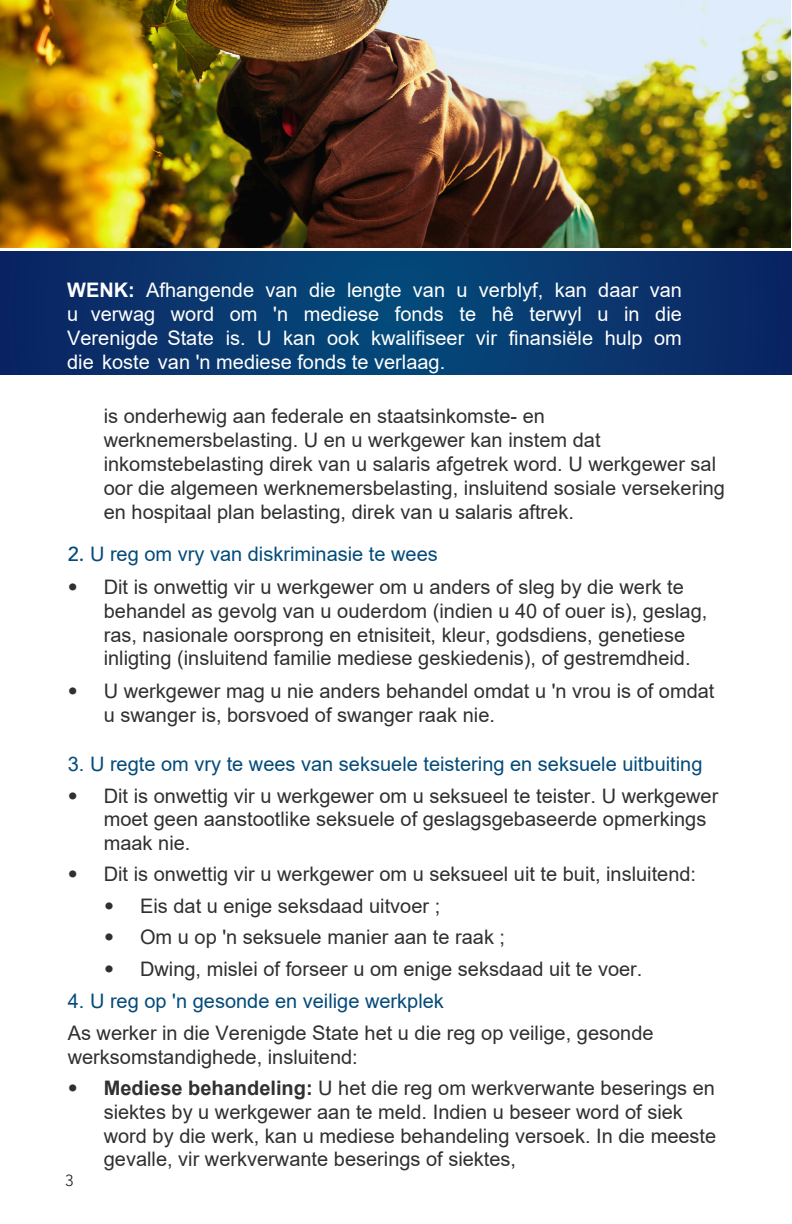
<style>
.page{position:relative;width:792px;height:1224px;background:#fff}
.page>*{position:absolute;margin:0;border:0;box-sizing:border-box;transform-origin:0 0}
.t1{font:20px/23.8px "Arial";color:#312f30}
.t2{font:20px/24px "Arial";color:#fff;text-align:justify}
.t3{font:20px "Arial";color:#044b7a}
.t4{font:300 16px "Avenir";color:#231f20}
.s1{font-weight:700}
.s2{font-family:"Avenir";font-weight:500}
.s3{font-family:"Avenir";font-weight:300}
</style>
<div class="page">
<svg style="left:0;top:251px;width:792px;height:123px;background:#08366e"></svg>
<img style="left:0;top:0;width:790px;height:247px">
<p class="t2" style="left:67px;top:278px;width:616px"><span class="s1">WENK:</span> Afhangende van die lengte van u verblyf, kan daar van u verwag word om 'n mediese fonds te hê terwyl u in die Verenigde State is. U kan ook kwalifiseer vir finansiële hulp om die koste van 'n mediese fonds te verlaag.</p>
<p class="t1" style="left:104px;top:404px;width:623px">is onderhewig aan federale en staatsinkomste- en werknemersbelasting. U en u werkgewer kan instem dat inkomstebelasting direk van u salaris afgetrek word. U werkgewer sal oor die algemeen werknemersbelasting, insluitend sosiale versekering en hospitaal plan belasting, direk van u salaris aftrek.</p>
<p class="t3" style="left:68px;top:540px;width:372px"><span class="s2">2.</span> U reg om vry van diskriminasie te wees</p>
<p class="t1" style="left:104px;top:575px;width:605px;text-indent:-36px"><span class="s3">•</span> Dit is onwettig vir u werkgewer om u anders of sleg by die werk te behandel as gevolg van u ouderdom (indien u 40 of ouer is), geslag, ras, nasionale oorsprong en etnisiteit, kleur, godsdiens, genetiese inligting (insluitend familie mediese geskiedenis), of gestremdheid.</p>
<p class="t1" style="left:104px;top:679px;width:612px;text-indent:-36px"><span class="s3">•</span> U werkgewer mag u nie anders behandel omdat u 'n vrou is of omdat u swanger is, borsvoed of swanger raak nie.</p>
<p class="t3" style="left:68px;top:750px;width:636px">3. U regte om vry te wees van seksuele teistering en seksuele uitbuiting</p>
<p class="t1" style="left:104px;top:784px;width:616px;text-indent:-36px"><span class="s3">•</span> Dit is onwettig vir u werkgewer om u seksueel te teister. U werkgewer moet geen aanstootlike seksuele of geslagsgebaseerde opmerkings maak nie.</p>
<p class="t1" style="left:68px;top:862px;width:630px"><span class="s3">•</span> Dit is onwettig vir u werkgewer om u seksueel uit te buit, insluitend:</p>
<p class="t1" style="left:104px;top:894px;width:338px"><span class="s3">•</span> Eis dat u enige seksdaad uitvoer ;</p>
<p class="t1" style="left:104px;top:925px;width:403px"><span class="s3">•</span> Om u op 'n seksuele manier aan te raak ;</p>
<p class="t1" style="left:104px;top:957px;width:540px"><span class="s3">•</span> Dwing, mislei of forseer u om enige seksdaad uit te voer.</p>
<p class="t3" style="left:68px;top:987px;width:378px">4. U reg op 'n gesonde en veilige werkplek</p>
<p class="t1" style="left:68px;top:1021px;width:587px">As werker in die Verenigde State het u die reg op veilige, gesonde werksomstandighede, insluitend:</p>
<p class="t1" style="left:104px;top:1076px;width:614px;text-indent:-36px"><span class="s2">•</span> <span class="s1">Mediese behandeling:</span> U het die reg om werkverwante beserings en siektes by u werkgewer aan te meld. Indien u beseer word of siek word by die werk, kan u mediese behandeling versoek. In die meeste gevalle, vir werkverwante beserings of siektes,</p>
<p class="t4" style="left:65px;top:1171px;width:10px">3</p>
</div>
